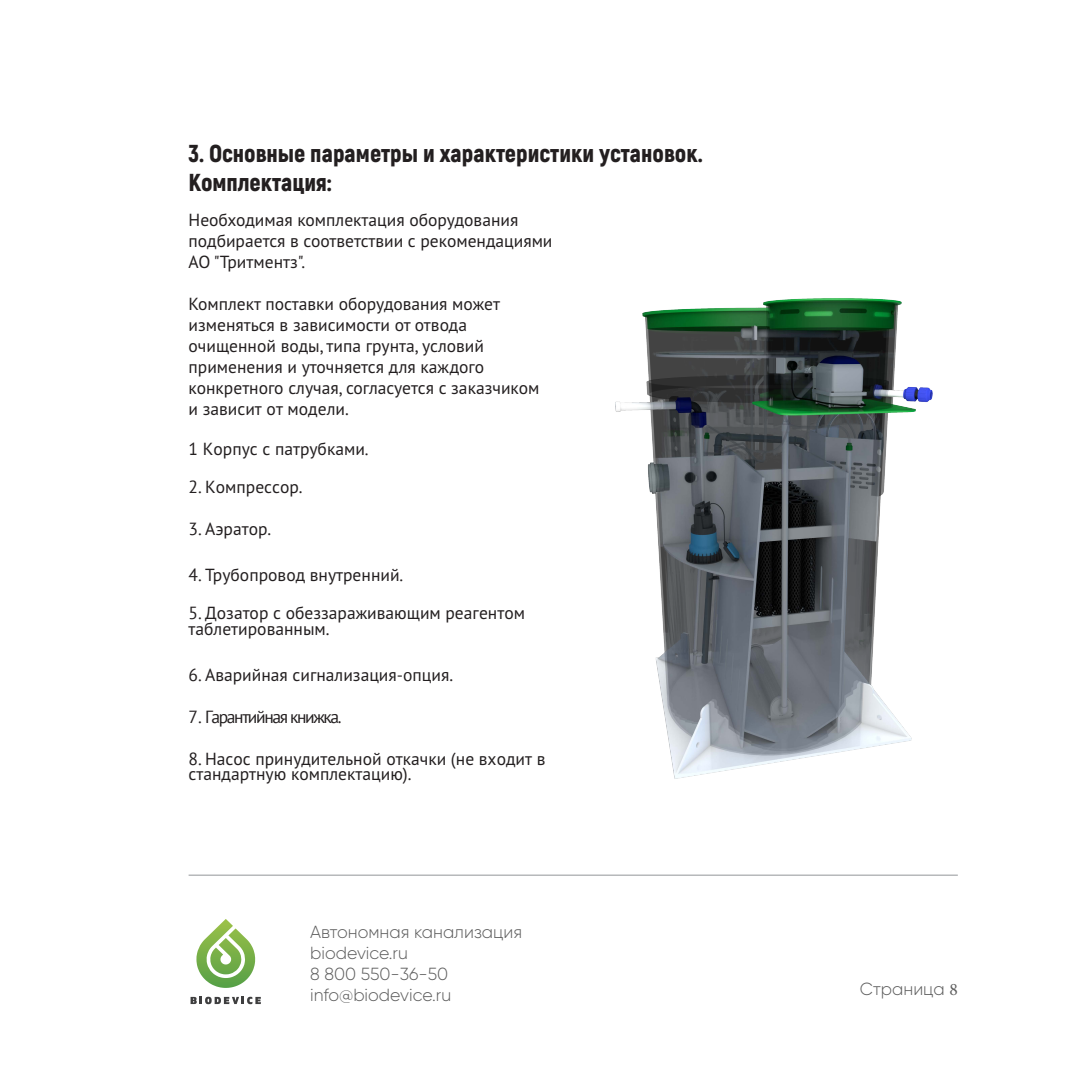
<style>
.page{position:relative;width:1072px;height:1072px;background:#fff}
.page>*{position:absolute;margin:0;border:0;box-sizing:border-box;transform-origin:0 0}
.t1{font:900 24.5px "Akrobat";color:#231f20}
.t2{font:17.5px/21px "PT Sans";color:#231f20}
.t3{font:300 17.5px/21px "Gilroy";color:#5d5d5d}
.t4{font:17.5px "PT Sans";letter-spacing:-.08em;color:#231f20}
.s1{font-family:"Minion Pro";font-weight:400}
</style>
<div class="page">
<hr style="left:189px;top:874px;width:768px;height:1px;background:#939598">
<svg style="left:190px;top:996px;width:71px;height:8px"></svg>
<svg style="left:196px;top:919px;width:59px;height:68px"></svg>
<img style="left:615px;top:298px;width:318px;height:481px">
<p class="t1" style="left:189px;top:137px;width:515px">3. Основные параметры и характеристики установок.</p>
<p class="t1" style="left:189px;top:167px;width:144px">Комплектация:</p>
<p class="t2" style="left:189px;top:209px;width:365px">Необходимая комплектация оборудования подбирается в соответствии с рекомендациями<br>АО "Тритментз".</p>
<p class="t2" style="left:189px;top:293px;width:352px">Комплект поставки оборудования может изменяться в зависимости от отвода очищенной воды, типа грунта, условий применения и уточняется для каждого конкретного случая, согласуется с заказчиком и зависит от модели.</p>
<p class="t2" style="left:189px;top:437px;width:182px">1 Корпус с патрубками.</p>
<p class="t2" style="left:189px;top:476px;width:116px">2. Компрессор.</p>
<p class="t2" style="left:189px;top:518px;width:84px">3. Аэратор.</p>
<p class="t2" style="left:189px;top:563px;width:216px">4. Трубопровод внутренний.</p>
<p class="t2" style="left:189px;top:604px;width:338px;line-height:15.9px">5. Дозатор с обеззараживающим реагентом таблетированным.</p>
<p class="t2" style="left:189px;top:663px;width:266px">6. Аварийная сигнализация-опция.</p>
<p class="t4" style="left:189px;top:705px;width:154px">7. Гарантийная книжка.</p>
<p class="t2" style="left:189px;top:750px;width:358px;line-height:15.9px">8. Насос принудительной откачки (не входит в стандартную комплектацию).</p>
<p class="t3" style="left:310px;top:921px;width:213px">Автономная канализация biodevice.ru<br>8 800 550-36-50 info@biodevice.ru</p>
<p class="t3" style="left:860px;top:977px;width:99px">Страница <span class="s1">8</span></p>
</div>
